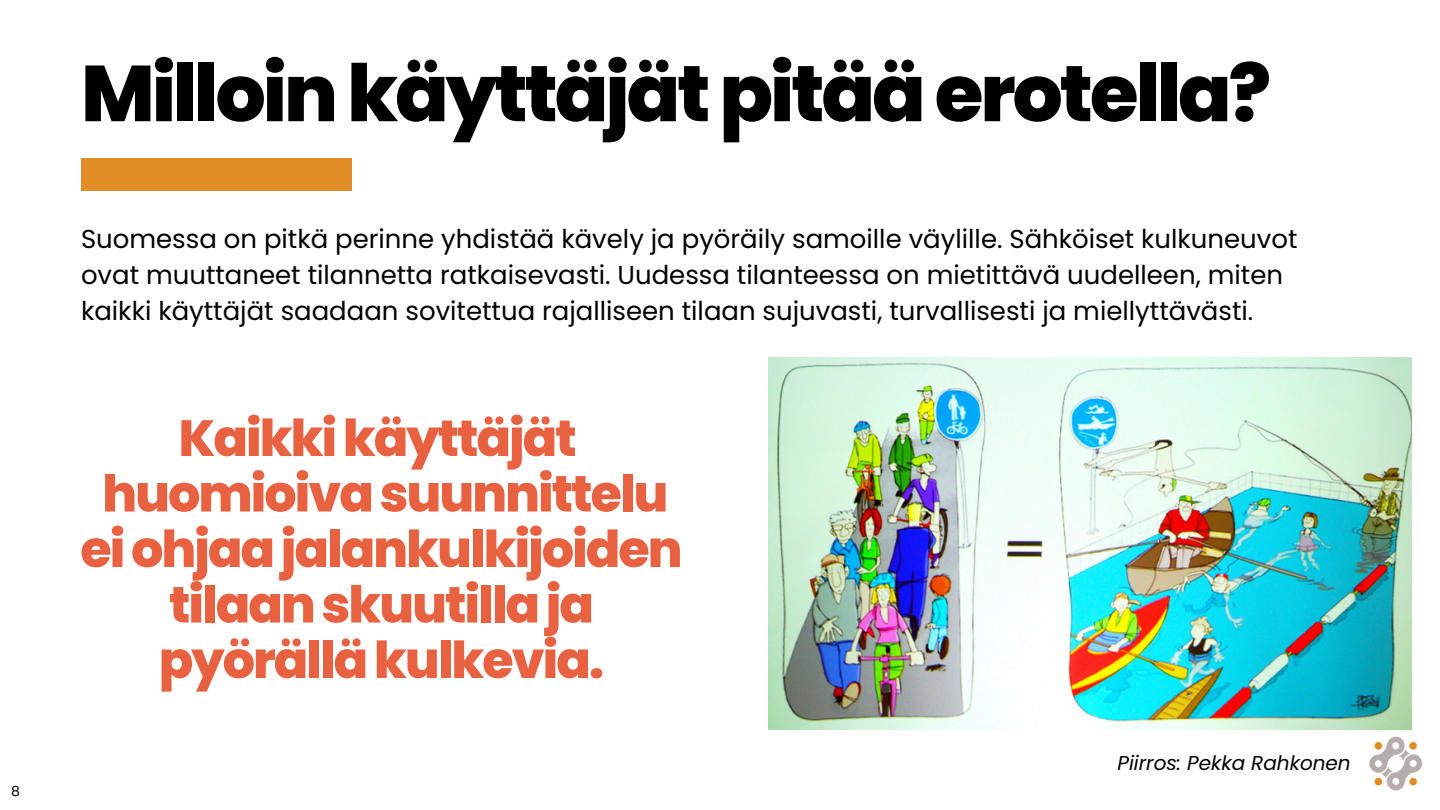
<style>
.page{position:relative;width:1440px;height:810px;background:#fff}
.page>*{position:absolute;margin:0;border:0;box-sizing:border-box;transform-origin:0 0}
.t1{font:800 79px "Poppins";letter-spacing:-.04em;color:#000}
.t2{font:800 50.8px/55.5px "Poppins";letter-spacing:-.04em;color:#e86242;text-align:center}
.t3{font:26px/36px "Poppins";color:#000}
.t4{font:italic 20px "Poppins";color:#000}
.t5{font:14px "Poppins";color:#000}
</style>
<div class="page">
<img style="left:768px;top:357px;width:644px;height:372px">
<div style="left:81px;top:158px;width:271px;height:33px;background:#e28c25"></div>
<img style="left:1349px;top:716px;width:74px;height:75px">
<p class="t5" style="left:11px;top:782px;width:10px">8</p>
<p class="t1" style="left:81px;top:38px;width:1192px">Milloinkäyttäjätpitääerotella?</p>
<p class="t3" style="left:81px;top:221px;width:1218px">Suomessa on pitkä perinne yhdistää kävely ja pyöräily samoille väylille. Sähköiset kulkuneuvot ovat muuttaneet tilannetta ratkaisevasti. Uudessa tilanteessa on mietittävä uudelleen, miten kaikki käyttäjät saadaan sovitettua rajalliseen tilaan sujuvasti, turvallisesti ja miellyttävästi.</p>
<p class="t2" style="left:80px;top:410px;width:604px">Kaikkikäyttäjät huomioivasuunnittelu eiohjaajalankulkijoiden tilaanskuutillaja pyörälläkulkevia.</p>
<p class="t4" style="left:1117px;top:749px;width:235px">Piirros: Pekka Rahkonen</p>
</div>
